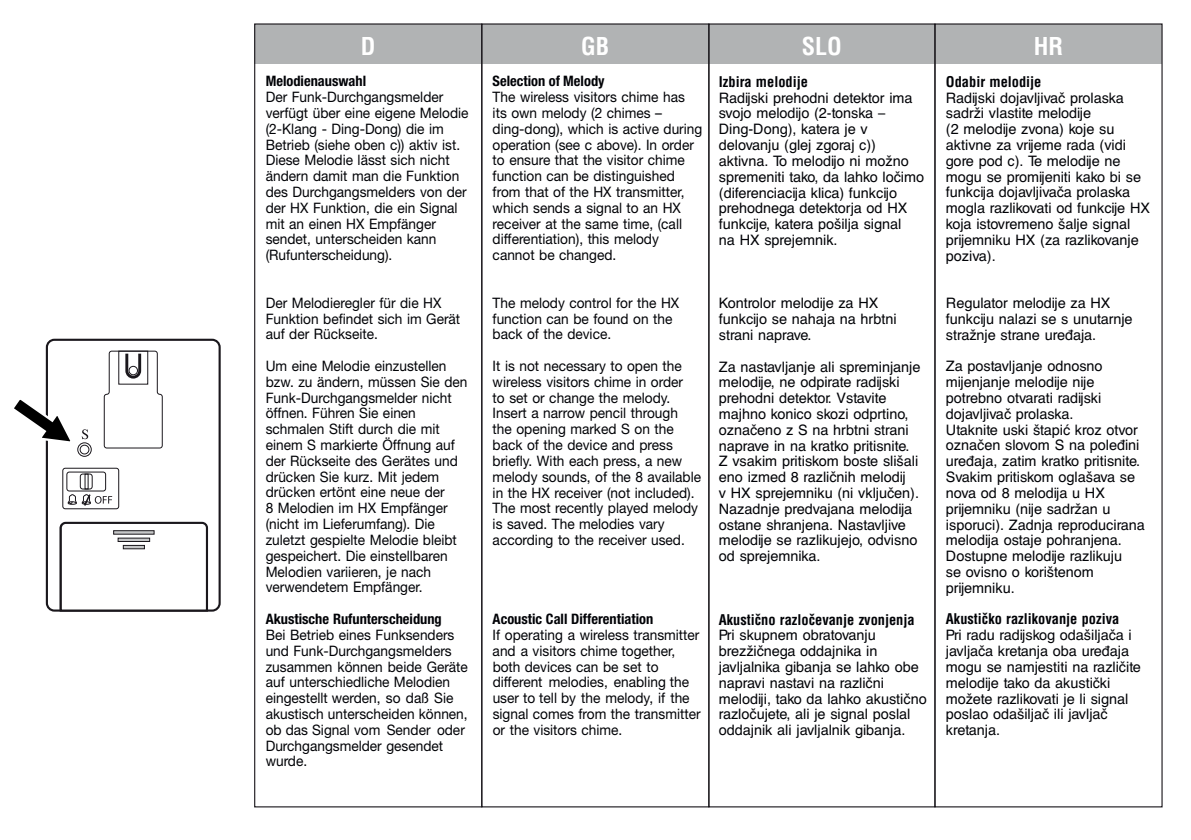
<style>
.page{position:relative;width:1191px;height:840px;background:#fff}
.page>*{position:absolute;margin:0;border:0;box-sizing:border-box;transform-origin:0 0}
.t1{font:700 condensed 24px "Helvetica";color:#fff}
.t2{font:14.4px/15.8px "Helvetica Neue";color:#000206;scale:.95 1}
.t3{font:14.4px/15.8px "Helvetica LTCE";color:#000206}
.t4{font:700 condensed 14.4px "Helvetica Neue";color:#000206}
.t5{font:700 condensed 14.4px "Helvetica LTCE";color:#000206}
</style>
<div class="page">
<div style="left:255px;top:24px;width:907px;height:39px;background:#b1b3b4"></div>
<div style="left:934px;top:23px;width:228px;height:784px;border:1px solid #1a171c"></div>
<svg style="left:103px;top:350px;width:60px;height:98px"></svg>
<div style="left:129px;top:365px;width:9px;height:10px;border:1px solid #1a171c;border-radius:50%"></div>
<div style="left:46px;top:338px;width:175px;height:273px;border:2px solid #1a171c;border-radius:7px"></div>
<div style="left:77px;top:442px;width:15px;height:14px;border:1px solid #1a171c;border-radius:50%"></div>
<div style="left:80px;top:444px;width:9px;height:10px;border:1px solid #1a171c;border-radius:50%"></div>
<div style="left:62px;top:467px;width:57px;height:42px;border:1px solid #1a171c;border-radius:2px"></div>
<div style="left:66px;top:471px;width:40px;height:20px;border:1px solid #1a171c;border-radius:2px"></div>
<div style="left:80px;top:473px;width:13px;height:16px;border:1px solid #1a171c;border-radius:2px"></div>
<svg style="left:59px;top:521px;width:150px;height:91px"></svg>
<svg style="left:113px;top:530px;width:41px;height:4px"></svg>
<svg style="left:118px;top:537px;width:32px;height:4px"></svg>
<svg style="left:123px;top:544px;width:22px;height:5px"></svg>
<svg style="left:67px;top:494px;width:45px;height:12px"></svg>
<svg style="left:14px;top:394px;width:74px;height:51px"></svg>
<h1 class="t1" style="left:361px;top:31px;width:16px">D</h1>
<h1 class="t1" style="left:581px;top:31px;width:30px">GB</h1>
<h1 class="t1" style="left:802px;top:31px;width:42px">SLO</h1>
<h1 class="t1" style="left:1033px;top:31px;width:31px">HR</h1>
<p class="t4" style="left:266px;top:72px;width:102px">Melodienauswahl</p>
<p class="t2" style="left:266px;top:89px;width:215px">Der Funk-Durchgangsmelder verfügt über eine eigene Melodie (2-Klang - Ding-Dong) die im<br>Betrieb (siehe oben c)) aktiv ist.<br>Diese Melodie lässt sich nicht ändern damit man die Funktion des Durchgangsmelders von der der HX Funktion, die ein Signal mit an einen HX Empfänger sendet, unterscheiden kann (Rufunterscheidung).</p>
<p class="t2" style="left:266px;top:294px;width:206px">Der Melodieregler für die HX<br>Funktion befindet sich im Gerät auf der Rückseite.</p>
<p class="t2" style="left:266px;top:357px;width:214px">Um eine Melodie einzustellen bzw. zu ändern, müssen Sie den<br>Funk-Durchgangsmelder nicht öffnen. Führen Sie einen schmalen Stift durch die mit einem S markierte Öffnung auf der Rückseite des Gerätes und drücken Sie kurz. Mit jedem drücken ertönt eine neue der<br>8 Melodien im HX Empfänger (nicht im Lieferumfang). Die zuletzt gespielte Melodie bleibt gespeichert. Die einstellbaren<br>Melodien variieren, je nach verwendetem Empfänger.</p>
<p class="t4" style="left:266px;top:610px;width:178px">Akustische Rufunterscheidung</p>
<p class="t2" style="left:266px;top:626px;width:214px">Bei Betrieb eines Funksenders und Funk-Durchgangsmelders zusammen können beide Geräte auf unterschiedliche Melodien eingestellt werden, so daß Sie akustisch unterscheiden können, ob das Signal vom Sender oder<br>Durchgangsmelder gesendet wurde.</p>
<p class="t4" style="left:492px;top:72px;width:113px">Selection of Melody</p>
<p class="t2" style="left:492px;top:89px;width:222px">The wireless visitors chime has its own melody (2 chimes – ding-dong), which is active during operation (see c above). In order to ensure that the visitor chime function can be distinguished from that of the HX transmitter, which sends a signal to an HX receiver at the same time, (call differentiation), this melody cannot be changed.</p>
<p class="t2" style="left:492px;top:294px;width:198px">The melody control for the HX function can be found on the back of the device.</p>
<p class="t2" style="left:492px;top:357px;width:221px">It is not necessary to open the wireless visitors chime in order<br>to set or change the melody.<br>Insert a narrow pencil through<br>the opening marked S on the back of the device and press briefly. With each press, a new melody sounds, of the 8 available in the HX receiver (not included).<br>The most recently played melody is saved. The melodies vary according to the receiver used.</p>
<p class="t5" style="left:946px;top:72px;width:97px">Odabir melodije</p>
<p class="t3" style="left:946px;top:90px;width:206px">Radijski dojavljivač prolaska sadrži vlastite melodije<br>(2 melodije zvona) koje su aktivne za vrijeme rada (vidi gore pod c). Te melodije ne mogu se promijeniti kako bi se funkcija dojavljivača prolaska mogla razlikovati od funkcije HX koja istovremeno šalje signal prijemniku HX (za razlikovanje poziva).</p>
<p class="t3" style="left:946px;top:295px;width:188px">Regulator melodije za HX funkciju nalazi se s unutarnje stražnje strane uređaja.</p>
<p class="t3" style="left:946px;top:358px;width:200px">Za postavljanje odnosno mijenjanje melodije nije potrebno otvarati radijski dojavljivač prolaska.<br>Utaknite uski štapić kroz otvor označen slovom S na poleđini uređaja, zatim kratko pritisnite.<br>Svakim pritiskom oglašava se nova od 8 melodija u HX prijemniku (nije sadržan u isporuci). Zadnja reproducirana melodija ostaje pohranjena.<br>Dostupne melodije razlikuju<br>se ovisno o korištenom prijemniku.</p>
<p class="t5" style="left:946px;top:609px;width:175px">Akustičko razlikovanje poziva</p>
<p class="t3" style="left:946px;top:627px;width:196px">Pri radu radijskog odašiljača i javljača kretanja oba uređaja mogu se namjestiti na različite melodije tako da akustički možete razlikovati je li signal poslao odašiljač ili javljač kretanja.</p>
<p class="t5" style="left:719px;top:72px;width:91px">Izbira melodije</p>
<p class="t3" style="left:719px;top:90px;width:207px">Radijski prehodni detektor ima svojo melodijo (2-tonska –<br>Ding-Dong), katera je v delovanju (glej zgoraj c)) aktivna. To melodijo ni možno spremeniti tako, da lahko ločimo (diferenciacija klica) funkcijo prehodnega detektorja od HX funkcije, katera pošilja signal<br>na HX sprejemnik.</p>
<p class="t3" style="left:719px;top:295px;width:179px">Kontrolor melodije za HX funkcijo se nahaja na hrbtni strani naprave.</p>
<p class="t3" style="left:719px;top:358px;width:203px">Za nastavljanje ali spreminjanje melodije, ne odpirate radijski prehodni detektor. Vstavite majhno konico skozi odprtino, označeno z S na hrbtni strani naprave in na kratko pritisnite.<br>Z vsakim pritiskom boste slišali eno izmed 8 različnih melodij<br>v HX sprejemniku (ni vključen).<br>Nazadnje predvajana melodija ostane shranjena. Nastavljive melodije se razlikujejo, odvisno od sprejemnika.</p>
<p class="t5" style="left:719px;top:610px;width:197px">Akustično razločevanje zvonjenja</p>
<p class="t3" style="left:719px;top:627px;width:209px">Pri skupnem obratovanju brezžičnega oddajnika in javljalnika gibanja se lahko obe napravi nastavi na različni melodiji, tako da lahko akustično razločujete, ali je signal poslal oddajnik ali javljalnik gibanja.</p>
<p class="t4" style="left:492px;top:610px;width:162px">Acoustic Call Differentiation</p>
<p class="t2" style="left:492px;top:626px;width:220px">If operating a wireless transmitter and a visitors chime together, both devices can be set to different melodies, enabling the user to tell by the melody, if the signal comes from the transmitter or the visitors chime.</p>
</div>
